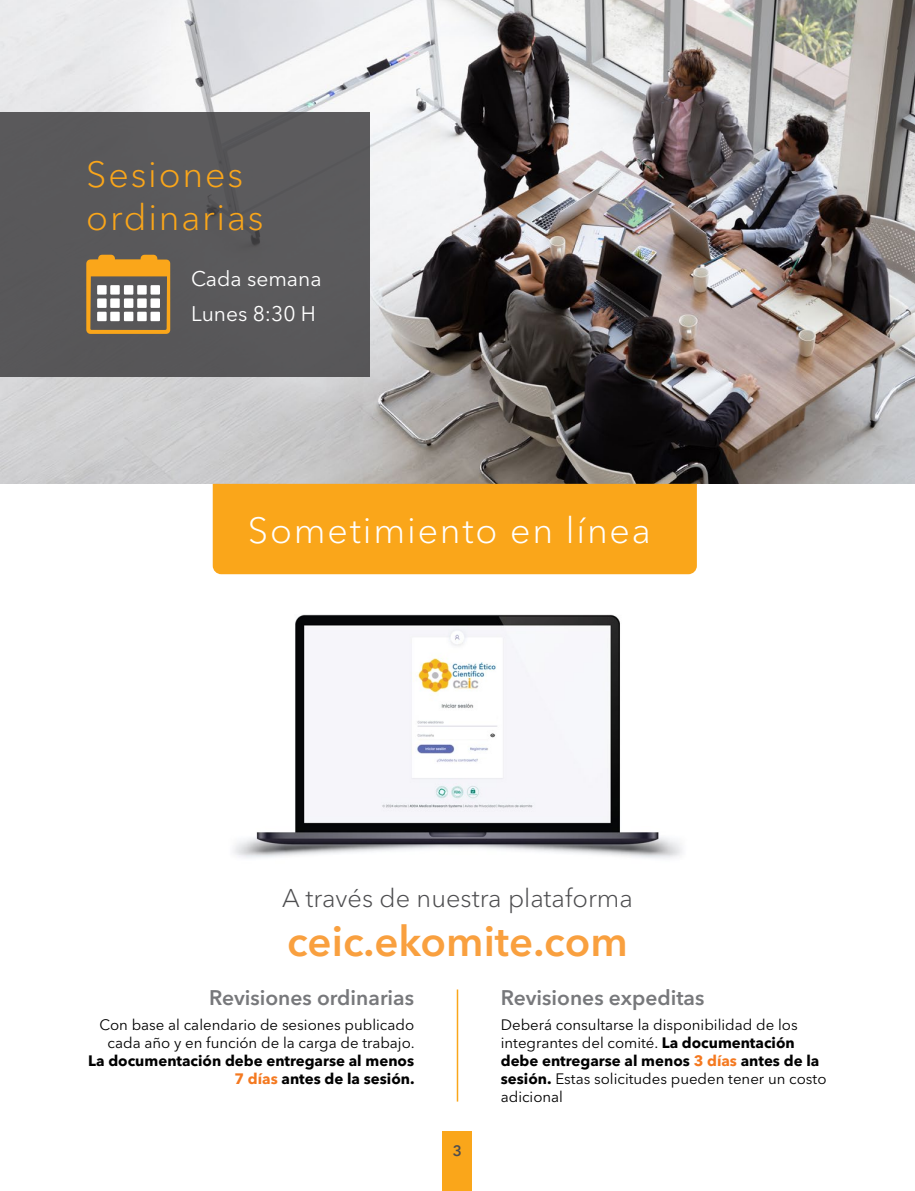
<style>
.page{position:relative;width:915px;height:1191px;background:#fff}
.page>*{position:absolute;margin:0;border:0;box-sizing:border-box;transform-origin:0 0}
.t1{font:600 42px "Avenir Next LT Pro";color:#f9a03f}
.t2{font:300 36px "Avenir Next LT Pro";letter-spacing:.05em;color:#fff}
.t3{font:300 36px/43.2px "Avenir Next LT Pro";letter-spacing:.05em;color:#faa61a}
.t4{font:300 25.5px "Avenir Next LT Pro";color:#4d4d4f}
.t5{font:600 21px "Avenir Next LT Pro";color:#77787b}
.t6{font:21px/34.5px "Avenir Next LT Pro";color:#fff}
.t7{font:15px/18px "Avenir Next LT Pro";color:#000;text-align:center}
.t8{font:700 15px/18px "Avenir Next LT Pro";color:#000;text-align:right}
.t9{font:600 15px "Avenir Next LT Pro";color:#4d4d4f}
.s1{color:#f47920}
.s2{font-weight:700}
.s3{font-weight:700;color:#f47920}
</style>
<div class="page">
<img style="left:0;top:0;width:914px;height:484px">
<img style="left:233px;top:614px;width:449px;height:245px">
<div style="left:213px;top:484px;width:483px;height:90px;background:#faa61a"></div>
<div style="left:0;top:112px;width:369px;height:264px;background:#59595b"></div>
<hr style="left:456px;top:989px;width:2px;height:112px;background:#faa61a">
<svg style="left:86px;top:255px;width:84px;height:79px"></svg>
<div style="left:442px;top:1131px;width:30px;height:60px;background:#faa61a"></div>
<h2 class="t3" style="left:86px;top:153px;width:179px">Sesiones ordinarias</h2>
<h3 class="t6" style="left:191px;top:261px;width:132px">Cada semana<br>Lunes 8:30 H</h3>
<h2 class="t2" style="left:248px;top:508px;width:404px">Sometimiento en línea</h2>
<h3 class="t4" style="left:282px;top:882px;width:352px">A través de nuestra plataforma</h3>
<h1 class="t1" style="left:287px;top:915px;width:342px">ceic.ekomite.com</h1>
<h3 class="t5" style="left:209px;top:985px;width:206px">Revisiones ordinarias</h3>
<h3 class="t5" style="left:500px;top:985px;width:205px">Revisiones expeditas</h3>
<p class="t7" style="left:99px;top:1015px;width:316px">Con base al calendario de sesiones publicado cada año y en función de la carga de trabajo.</p>
<p class="t8" style="left:88px;top:1051px;width:328px">La documentación debe entregarse al menos<br><span class="s1">7 días</span> antes de la sesión.</p>
<p class="t9" style="left:453px;top:1141px;width:11px">3</p>
<p class="t7" style="left:500px;top:1015px;width:327px;text-align:left">Deberá consultarse la disponibilidad de los integrantes del comité. <span class="s2">La documentación debe entregarse al menos</span> <span class="s3">3 días</span> <span class="s2">antes de la sesión.</span> Estas solicitudes pueden tener un costo adicional</p>
</div>
